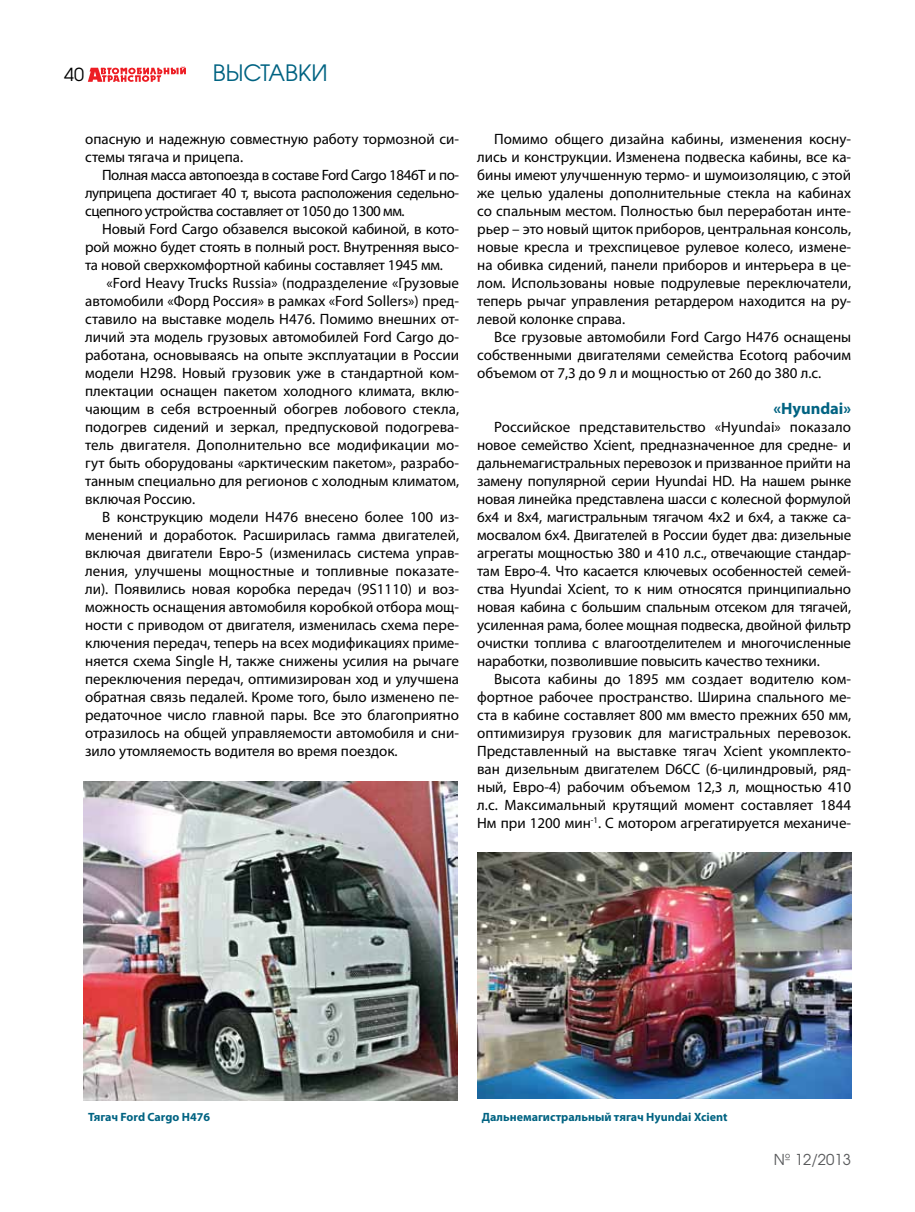
<style>
.page{position:relative;width:915px;height:1212px;background:#fff}
.page>*{position:absolute;margin:0;border:0;box-sizing:border-box;transform-origin:0 0}
.t1{font:22.5px "AG Avalanche C";color:#006382}
.t2{font:18px "AG Avalanche C";color:#000}
.t3{font:700 16.5px "Myriad Pro";color:#006382}
.t4{font:15px/18px "Myriad Pro";color:#000;text-align:justify}
.t5{font:15px "AG Avalanche C";color:#58595b}
.t6{font:700 12px "Myriad Pro";color:#006382}
</style>
<div class="page">
<svg style="left:88px;top:66px;width:98px;height:16px"></svg>
<img style="left:84px;top:781px;width:373px;height:319px">
<img style="left:477px;top:852px;width:373px;height:247px">
<p class="t2" style="left:64px;top:63px;width:21px">40</p>
<h1 class="t1" style="left:213px;top:59px;width:116px">ВЫСТАВКИ</h1>
<p class="t4" style="left:85px;top:130px;width:375px">опасную и надежную совместную работу тормозной си&shy;стемы тягача и прицепа.</p>
<p class="t4" style="left:85px;top:166px;width:375px;text-indent:17px">Полная масса автопоезда в составе Ford Cargo 1846T и по&shy;луприцепа достигает 40 т, высота расположения седельно&shy;сцепного устройства составляет от 1050 до 1300 мм.</p>
<p class="t4" style="left:85px;top:220px;width:375px;text-indent:17px">Новый Ford Cargo обзавелся высокой кабиной, в кото&shy;рой можно будет стоять в полный рост. Внутренняя высо&shy;та новой сверхкомфортной кабины составляет 1945 мм.</p>
<p class="t4" style="left:85px;top:274px;width:375px;text-indent:21px">«Ford Heavy Trucks Russia» (подразделение «Грузовые автомобили «Форд Россия» в рамках «Ford Sollers») пред&shy;ставило на выставке модель Н476. Помимо внешних от&shy;личий эта модель грузовых автомобилей Ford Cargo до&shy;работана, основываясь на опыте эксплуатации в России модели Н298. Новый грузовик уже в стандартной ком&shy;плектации оснащен пакетом холодного климата, вклю&shy;чающим в себя встроенный обогрев лобового стекла, подогрев сидений и зеркал, предпусковой подогрева&shy;тель двигателя. Дополнительно все модификации мо&shy;гут быть оборудованы «арктическим пакетом», разрабо&shy;танным специально для регионов с холодным климатом, включая Россию.</p>
<p class="t4" style="left:85px;top:508px;width:375px;text-indent:17px">В конструкцию модели Н476 внесено более 100 из&shy;менений и доработок. Расширилась гамма двигателей, включая двигатели Евро-5 (изменилась система управ&shy;ления, улучшены мощностные и топливные показате&shy;ли). Появились новая коробка передач (9S1110) и воз&shy;можность оснащения автомобиля коробкой отбора мощ&shy;ности с приводом от двигателя, изменилась схема пере&shy;ключения передач, теперь на всех модификациях приме&shy;няется схема Single H, также снижены усилия на рычаге переключения передач, оптимизирован ход и улучшена обратная связь педалей. Кроме того, было изменено пе&shy;редаточное число главной пары. Все это благоприятно отразилось на общей управляемости автомобиля и сни&shy;зило утомляемость водителя во время поездок.</p>
<p class="t4" style="left:477px;top:130px;width:375px;text-indent:17px">Помимо общего дизайна кабины, изменения косну&shy;лись и конструкции. Изменена подвеска кабины, все ка&shy;бины имеют улучшенную термо- и шумоизоляцию, с этой же целью удалены дополнительные стекла на кабинах со спальным местом. Полностью был переработан инте&shy;рьер – это новый щиток приборов, центральная консоль, новые кресла и трехспицевое рулевое колесо, измене&shy;на обивка сидений, панели приборов и интерьера в це&shy;лом. Использованы новые подрулевые переключатели, теперь рычаг управления ретардером находится на ру&shy;левой колонке справа.</p>
<p class="t4" style="left:477px;top:328px;width:375px;text-indent:17px">Все грузовые автомобили Ford Cargo H476 оснащены собственными двигателями семейства Ecotorq рабочим объемом от 7,3 до 9 л и мощностью от 260 до 380 л.с.</p>
<p class="t3" style="left:773px;top:398px;width:79px">«Hyundai»</p>
<p class="t4" style="left:477px;top:418px;width:375px;text-indent:17px">Российское представительство «Hyundai» показало новое семейство Xcient, предназначенное для средне- и дальнемагистральных перевозок и призванное прийти на замену популярной серии Hyundai HD. На нашем рынке новая линейка представлена шасси с колесной формулой 6х4 и 8х4, магистральным тягачом 4х2 и 6х4, а также са&shy;мосвалом 6х4. Двигателей в России будет два: дизельные агрегаты мощностью 380 и 410 л.с., отвечающие стандар&shy;там Eвро-4. Что касается ключевых особенностей семей&shy;ства Hyundai Xcient, то к ним относятся принципиально новая кабина с большим спальным отсеком для тягачей, усиленная рама, более мощная подвеска, двойной фильтр очистки топлива с влагоотделителем и многочисленные наработки, позволившие повысить качество техники.</p>
<p class="t4" style="left:477px;top:670px;width:375px;text-indent:17px">Высота кабины до 1895 мм создает водителю ком&shy;фортное рабочее пространство. Ширина спального ме&shy;ста в кабине составляет 800 мм вместо прежних 650 мм, оптимизируя грузовик для магистральных перевозок.<br>Представленный на выставке тягач Xcient укомплекто&shy;ван дизельным двигателем D6CC (6-цилиндровый, ряд&shy;ный, Eвро-4) рабочим объемом 12,3 л, мощностью 410 л.с. Максимальный крутящий момент составляет 1844<br>Нм при 1200 мин<sup>-1</sup>. С мотором агрегатируется механиче-</p>
<p class="t6" style="left:88px;top:1109px;width:123px">Тягач Ford Cargo Н476</p>
<p class="t6" style="left:481px;top:1109px;width:247px">Дальнемагистральный тягач Hyundai Xcient</p>
<p class="t5" style="left:773px;top:1150px;width:79px">№ 12/2013</p>
</div>
